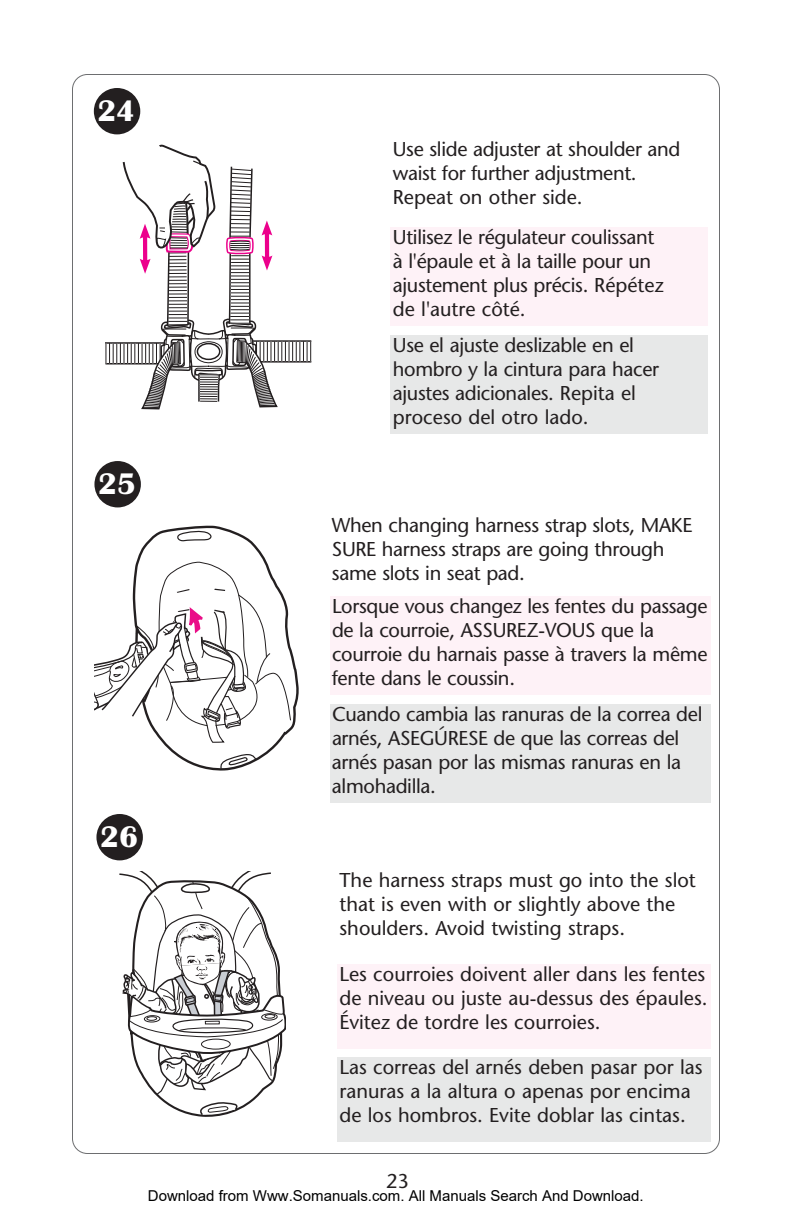
<style>
.page{position:relative;width:792px;height:1224px;background:#fff}
.page>*{position:absolute;margin:0;border:0;box-sizing:border-box;transform-origin:0 0}
.t1{font:700 30.8px "Britannic";color:#fff}
.t2{font:20px/24px "Stone Sans";letter-spacing:-.015em;color:#231f20}
.t3{font:15px "Arial";color:#000}
</style>
<div class="page">
<div style="left:94px;top:88px;width:46px;height:46px;background:#231f20;border-radius:50%"></div>
<div style="left:96px;top:814px;width:47px;height:46px;background:#231f20;border-radius:50%"></div>
<svg style="left:119px;top:871px;width:167px;height:246px"></svg>
<svg style="left:94px;top:145px;width:217px;height:626px"></svg>
<div style="left:391px;top:227px;width:317px;height:99px;background:#fef2f7"></div>
<div style="left:391px;top:335px;width:317px;height:99px;background:#e7e8e8"></div>
<div style="left:330px;top:596px;width:380px;height:99px;background:#fef2f7"></div>
<div style="left:330px;top:704px;width:380px;height:99px;background:#e7e8e8"></div>
<div style="left:337px;top:965px;width:374px;height:84px;background:#fef2f7"></div>
<div style="left:337px;top:1058px;width:373px;height:84px;background:#e7e8e8"></div>
<h1 class="t1" style="left:97px;top:93px;width:39px">24</h1>
<h1 class="t1" style="left:98px;top:465px;width:39px">25</h1>
<h1 class="t1" style="left:100px;top:819px;width:39px">26</h1>
<p class="t2" style="left:393px;top:139px;width:289px">Use slide adjuster at shoulder and waist for further adjustment.<br>Repeat on other side.</p>
<p class="t2" style="left:393px;top:227px;width:272px">Utilisez le régulateur coulissant à l'épaule et à la taille pour un ajustement plus précis. Répétez de l'autre côté.</p>
<p class="t2" style="left:393px;top:335px;width:268px">Use el ajuste deslizable en el hombro y la cintura para hacer ajustes adicionales. Repita el proceso del otro lado.</p>
<p class="t2" style="left:332px;top:515px;width:362px">When changing harness strap slots, MAKE<br>SURE harness straps are going through same slots in seat pad.</p>
<p class="t2" style="left:332px;top:596px;width:377px">Lorsque vous changez les fentes du passage de la courroie, ASSUREZ-VOUS que la courroie du harnais passe à travers la même fente dans le coussin.</p>
<p class="t2" style="left:332px;top:704px;width:372px">Cuando cambia las ranuras de la correa del arnés, ASEGÚRESE de que las correas del arnés pasan por las mismas ranuras en la almohadilla.</p>
<p class="t2" style="left:340px;top:870px;width:358px">The harness straps must go into the slot that is even with or slightly above the shoulders. Avoid twisting straps.</p>
<p class="t2" style="left:339px;top:965px;width:370px;text-align:justify">Les courroies doivent aller dans les fentes de niveau ou juste au-dessus des épaules.<br>Évitez de tordre les courroies.</p>
<p class="t2" style="left:339px;top:1058px;width:365px">Las correas del arnés deben pasar por las ranuras a la altura o apenas por encima de los hombros. Evite doblar las cintas.</p>
<p class="t2" style="left:386px;top:1171px;width:24px">23</p>
<p class="t3" style="left:148px;top:1187px;width:497px">Download from Www.Somanuals.com. All Manuals Search And Download.</p>
</div>
